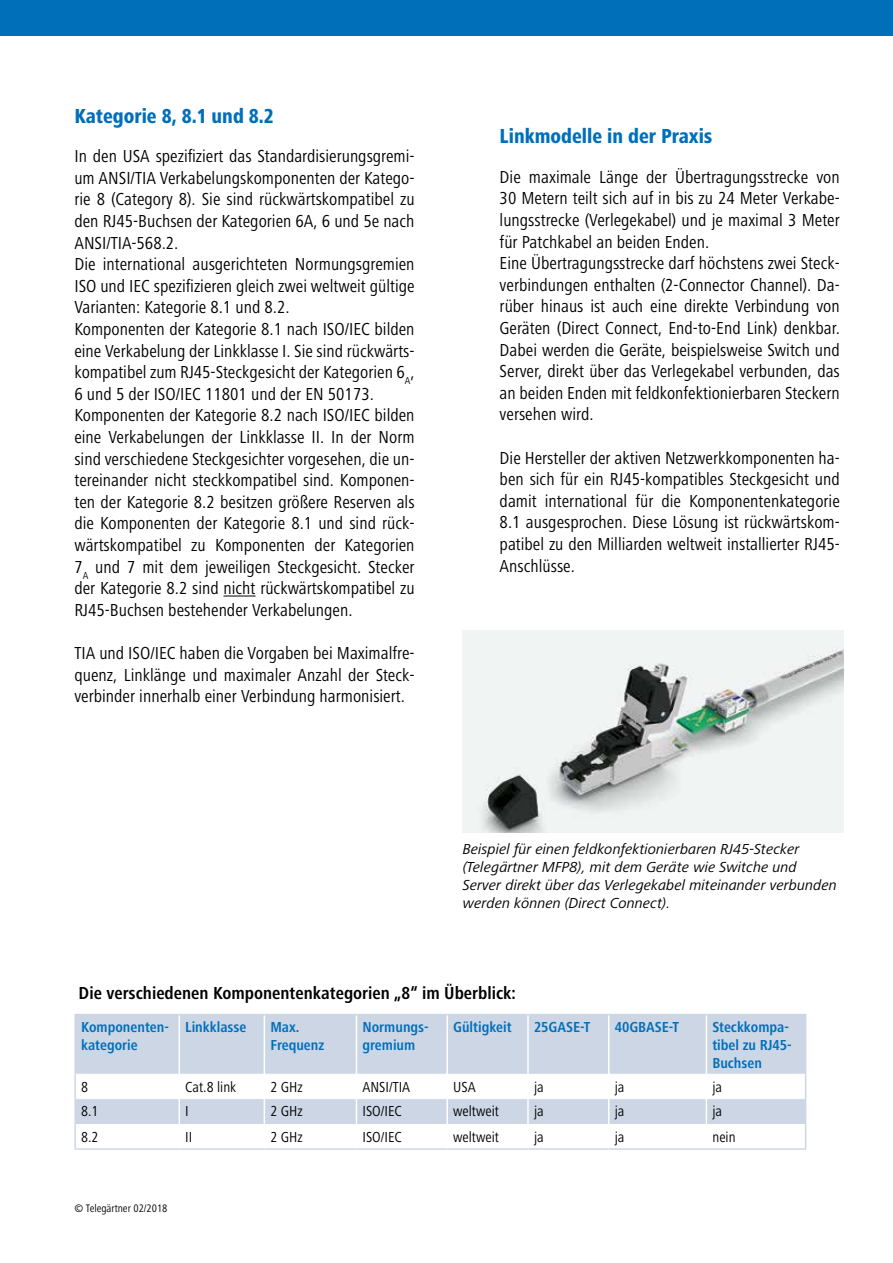
<style>
.page{position:relative;width:893px;height:1263px;background:#fff}
.page>*{position:absolute;margin:0;border:0;box-sizing:border-box;transform-origin:0 0}
.t1{font:800 condensed 21px "Frutiger Next LT";color:#006fba;scale:.95 1}
.t2{font:condensed 18px/21.6px "Frutiger Next LT";color:#000}
.t3{font:700 condensed 18px "Frutiger Next LT";color:#000}
.t4{font:italic 15px/18px "Frutiger Next LT";color:#000}
.t5{font:700 condensed 15px/18px "Frutiger Next LT";color:#006fba}
.t6{font:condensed 15px "Frutiger Next LT";color:#000}
.t7{font:condensed 11.25px "Frutiger Next LTW1 G";color:#000}
</style>
<div class="page">
<img style="left:462px;top:631px;width:381px;height:201px">
<div style="left:0;top:0;width:893px;height:35px;background:#006fba"></div>
<div style="left:76px;top:1015px;width:729px;height:59px;background:#ccd6e5"></div>
<hr style="left:74px;top:1014px;width:105px;height:1px;background:#ccd6e5">
<hr style="left:74px;top:1015px;width:2px;height:59px;background:#ccd6e5">
<hr style="left:179px;top:1014px;width:85px;height:1px;background:#ccd6e5">
<hr style="left:264px;top:1014px;width:92px;height:1px;background:#ccd6e5">
<hr style="left:356px;top:1014px;width:91px;height:1px;background:#ccd6e5">
<hr style="left:447px;top:1014px;width:81px;height:1px;background:#ccd6e5">
<hr style="left:528px;top:1014px;width:81px;height:1px;background:#ccd6e5">
<hr style="left:609px;top:1014px;width:97px;height:1px;background:#ccd6e5">
<hr style="left:706px;top:1014px;width:100px;height:1px;background:#ccd6e5">
<hr style="left:805px;top:1015px;width:1px;height:59px;background:#ccd6e5">
<hr style="left:74px;top:1074px;width:2px;height:25px;background:#ccd6e5">
<hr style="left:74px;top:1099px;width:2px;height:25px;background:#ccd6e5">
<hr style="left:74px;top:1124px;width:2px;height:24px;background:#ccd6e5">
<hr style="left:74px;top:1148px;width:105px;height:2px;background:#ccd6e5">
<hr style="left:179px;top:1148px;width:85px;height:2px;background:#ccd6e5">
<hr style="left:264px;top:1148px;width:92px;height:2px;background:#ccd6e5">
<hr style="left:356px;top:1148px;width:91px;height:2px;background:#ccd6e5">
<hr style="left:447px;top:1148px;width:81px;height:2px;background:#ccd6e5">
<hr style="left:528px;top:1148px;width:81px;height:2px;background:#ccd6e5">
<hr style="left:609px;top:1148px;width:97px;height:2px;background:#ccd6e5">
<hr style="left:706px;top:1148px;width:100px;height:2px;background:#ccd6e5">
<hr style="left:179px;top:1015px;width:1px;height:59px;background:#fff">
<hr style="left:264px;top:1015px;width:1px;height:59px;background:#fff">
<hr style="left:356px;top:1015px;width:1px;height:59px;background:#fff">
<hr style="left:446px;top:1015px;width:2px;height:59px;background:#fff">
<hr style="left:527px;top:1015px;width:2px;height:59px;background:#fff">
<hr style="left:608px;top:1015px;width:1px;height:59px;background:#fff">
<hr style="left:706px;top:1015px;width:1px;height:59px;background:#fff">
<svg style="left:75px;top:1074px;width:731px;height:75px"></svg>
<hr style="left:76px;top:1074px;width:103px;height:1px;background:#fff">
<hr style="left:179px;top:1074px;width:85px;height:1px;background:#fff">
<hr style="left:264px;top:1074px;width:92px;height:1px;background:#fff">
<hr style="left:356px;top:1074px;width:91px;height:1px;background:#fff">
<hr style="left:447px;top:1074px;width:81px;height:1px;background:#fff">
<hr style="left:528px;top:1074px;width:81px;height:1px;background:#fff">
<hr style="left:609px;top:1074px;width:97px;height:1px;background:#fff">
<hr style="left:706px;top:1074px;width:99px;height:1px;background:#fff">
<hr style="left:76px;top:1098px;width:103px;height:1px;background:#fff">
<hr style="left:179px;top:1098px;width:85px;height:1px;background:#fff">
<hr style="left:264px;top:1098px;width:92px;height:1px;background:#fff">
<hr style="left:356px;top:1098px;width:91px;height:1px;background:#fff">
<hr style="left:447px;top:1098px;width:81px;height:1px;background:#fff">
<hr style="left:528px;top:1098px;width:81px;height:1px;background:#fff">
<hr style="left:609px;top:1098px;width:97px;height:1px;background:#fff">
<hr style="left:706px;top:1098px;width:99px;height:1px;background:#fff">
<hr style="left:76px;top:1124px;width:103px;height:1px;background:#fff">
<hr style="left:179px;top:1124px;width:85px;height:1px;background:#fff">
<hr style="left:264px;top:1124px;width:92px;height:1px;background:#fff">
<hr style="left:356px;top:1124px;width:91px;height:1px;background:#fff">
<hr style="left:447px;top:1124px;width:81px;height:1px;background:#fff">
<hr style="left:528px;top:1124px;width:81px;height:1px;background:#fff">
<hr style="left:609px;top:1124px;width:97px;height:1px;background:#fff">
<hr style="left:706px;top:1124px;width:99px;height:1px;background:#fff">
<hr style="left:224px;top:595px;width:32px;height:1px;background:#000">
<p class="t1" style="left:74px;top:104px;width:212px">Kategorie 8, 8.1 und 8.2</p>
<p class="t2" style="left:74px;top:145px;width:342px">In den USA spezifiziert das Standardisierungsgremi&shy;um ANSI/TIA Verkabelungskomponenten der Katego&shy;rie 8 (Category 8). Sie sind rückwärtskompatibel zu den RJ45-Buchsen der Kategorien 6A, 6 und 5e nach ANSI/TIA-568.2.<br>Die international ausgerichteten Normungsgremien ISO und IEC spezifizieren gleich zwei weltweit gültige Varianten: Kategorie 8.1 und 8.2.<br>Komponenten der Kategorie 8.1 nach ISO/IEC bilden eine Verkabelung der Linkklasse I. Sie sind rückwärts&shy;kompatibel zum RJ45-Steckgesicht der Kategorien 6<sub>A</sub>, 6 und 5 der ISO/IEC 11801 und der EN 50173.<br>Komponenten der Kategorie 8.2 nach ISO/IEC bilden eine Verkabelungen der Linkklasse II. In der Norm sind verschiedene Steckgesichter vorgesehen, die un&shy;tereinander nicht steckkompatibel sind. Komponen&shy;ten der Kategorie 8.2 besitzen größere Reserven als die Komponenten der Kategorie 8.1 und sind rück&shy;wärtskompatibel zu Komponenten der Kategorien 7<sub>A</sub> und 7 mit dem jeweiligen Steckgesicht. Stecker der Kategorie 8.2 sind nicht rückwärtskompatibel zu RJ45-Buchsen bestehender Verkabelungen.</p>
<p class="t2" style="left:74px;top:642px;width:342px;text-align:justify">TIA und ISO/IEC haben die Vorgaben bei Maximalfre&shy;quenz, Linklänge und maximaler Anzahl der Steck&shy;verbinder innerhalb einer Verbindung harmonisiert.</p>
<p class="t1" style="left:500px;top:124px;width:226px">Linkmodelle in der Praxis</p>
<p class="t2" style="left:500px;top:166px;width:342px">Die maximale Länge der Übertragungsstrecke von 30 Metern teilt sich auf in bis zu 24 Meter Verkabe&shy;lungsstrecke (Verlegekabel) und je maximal 3 Meter für Patchkabel an beiden Enden.<br>Eine Übertragungsstrecke darf höchstens zwei Steck&shy;verbindungen enthalten (2-Connector Channel). Da&shy;rüber hinaus ist auch eine direkte Verbindung von Geräten (Direct Connect, End-to-End Link) denkbar.<br>Dabei werden die Geräte, beispielsweise Switch und Server, direkt über das Verlegekabel verbunden, das an beiden Enden mit feldkonfektionierbaren Steckern versehen wird.</p>
<p class="t2" style="left:500px;top:447px;width:342px;text-align:justify">Die Hersteller der aktiven Netzwerkkomponenten ha&shy;ben sich für ein RJ45-kompatibles Steckgesicht und damit international für die Komponentenkategorie 8.1 ausgesprochen. Diese Lösung ist rückwärtskom&shy;patibel zu den Milliarden weltweit installierter RJ45- Anschlüsse.</p>
<p class="t4" style="left:463px;top:840px;width:375px">Beispiel für einen feldkonfektionierbaren RJ45-Stecker (Telegärtner MFP8), mit dem Geräte wie Switche und Server direkt über das Verlegekabel miteinander verbunden werden können (Direct Connect).</p>
<p class="t3" style="left:79px;top:983px;width:439px">Die verschiedenen Komponentenkategorien „8“ im Überblick:</p>
<p class="t5" style="left:81px;top:1018px;width:89px">Komponenten&shy;kategorie</p>
<p class="t5" style="left:185px;top:1018px;width:62px">Linkklasse</p>
<p class="t5" style="left:270px;top:1018px;width:55px">Max.<br>Frequenz</p>
<p class="t5" style="left:362px;top:1018px;width:68px">Normungs&shy;gremium</p>
<p class="t5" style="left:453px;top:1018px;width:60px">Gültigkeit</p>
<p class="t5" style="left:534px;top:1018px;width:58px">25GASE-T</p>
<p class="t5" style="left:615px;top:1018px;width:66px">40GBASE-T</p>
<p class="t5" style="left:712px;top:1018px;width:81px">Steckkompa&shy;tibel zu RJ45-<br>Buchsen</p>
<p class="t6" style="left:81px;top:1078px;width:8px">8</p>
<p class="t6" style="left:185px;top:1078px;width:53px">Cat.8 link</p>
<p class="t6" style="left:270px;top:1078px;width:34px">2 GHz</p>
<p class="t6" style="left:362px;top:1078px;width:49px">ANSI/TIA</p>
<p class="t6" style="left:453px;top:1078px;width:24px">USA</p>
<p class="t6" style="left:534px;top:1078px;width:11px">ja</p>
<p class="t6" style="left:615px;top:1078px;width:11px">ja</p>
<p class="t6" style="left:712px;top:1078px;width:11px">ja</p>
<p class="t6" style="left:81px;top:1103px;width:19px">8.1</p>
<p class="t6" style="left:185px;top:1103px;width:5px">I</p>
<p class="t6" style="left:270px;top:1103px;width:34px">2 GHz</p>
<p class="t6" style="left:362px;top:1103px;width:41px">ISO/IEC</p>
<p class="t6" style="left:453px;top:1103px;width:47px">weltweit</p>
<p class="t6" style="left:534px;top:1103px;width:11px">ja</p>
<p class="t6" style="left:615px;top:1103px;width:11px">ja</p>
<p class="t6" style="left:712px;top:1103px;width:11px">ja</p>
<p class="t6" style="left:81px;top:1129px;width:19px">8.2</p>
<p class="t6" style="left:185px;top:1129px;width:9px">II</p>
<p class="t6" style="left:270px;top:1129px;width:34px">2 GHz</p>
<p class="t6" style="left:362px;top:1129px;width:41px">ISO/IEC</p>
<p class="t6" style="left:453px;top:1129px;width:47px">weltweit</p>
<p class="t6" style="left:534px;top:1129px;width:11px">ja</p>
<p class="t6" style="left:615px;top:1129px;width:11px">ja</p>
<p class="t6" style="left:712px;top:1129px;width:25px">nein</p>
<p class="t7" style="left:74px;top:1201px;width:95px">© Telegärtner 02/2018</p>
</div>
